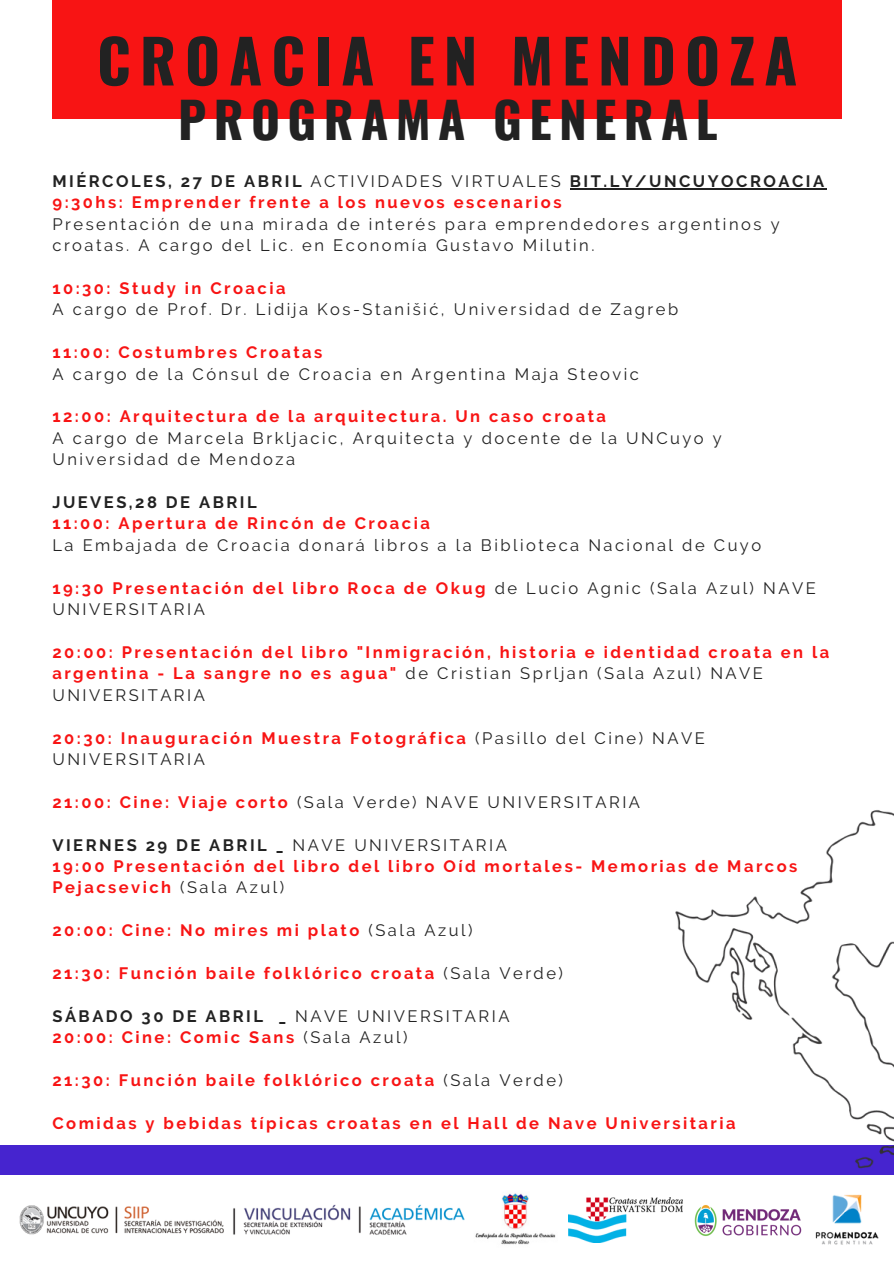
<style>
.page{position:relative;width:894px;height:1264px;background:#fff}
.page>*{position:absolute;margin:0;border:0;box-sizing:border-box;transform-origin:0 0}
.t1{font:700 60px "Oswald";letter-spacing:.15em;color:#222}
.t2{font:700 49.5px "Oswald";letter-spacing:.15em;color:#222}
.t3{font:700 16.5px/21.5px "Raleway";letter-spacing:.15em;color:#f81414}
.t4{font:16.5px/21.5px "Raleway";letter-spacing:.15em;color:#222}
.t5{font:700 16.5px "Raleway";letter-spacing:.15em;color:#222}
.s1{font-weight:400}
.s2{font-weight:700;color:#f81414}
.s3{font-weight:400;color:#222}
.s4{font-weight:700}
</style>
<div class="page">
<div style="left:52px;top:0;width:790px;height:119px;background:#f81414"></div>
<div style="left:0;top:1145px;width:893px;height:29px;background:#4624cf"></div>
<hr style="left:569px;top:188px;width:257px;height:1px;background:#222">
<img style="left:659px;top:810px;width:234px;height:422px">
<img style="left:19px;top:1204px;width:446px;height:31px">
<img style="left:475px;top:1193px;width:81px;height:52px">
<img style="left:568px;top:1197px;width:114px;height:45px">
<img style="left:812px;top:1190px;width:72px;height:55px">
<img style="left:694px;top:1196px;width:107px;height:40px">
<p class="t1" style="left:97px;top:14px;width:701px">CROACIA EN MENDOZA</p>
<p class="t2" style="left:178px;top:80px;width:541px">PROGRAMA GENERAL</p>
<p class="t5" style="left:52px;top:171px;width:773px">MIÉRCOLES, 27 DE ABRIL <span class="s1">ACTIVIDADES VIRTUALES</span> BIT.LY/UNCUYOCROACIA</p>
<p class="t3" style="left:52px;top:192px;width:510px">9:30hs: Emprender frente a los nuevos escenarios</p>
<p class="t4" style="left:52px;top:213px;width:728px">Presentación de una mirada de interés para emprendedores argentinos y croatas. A cargo del Lic. en Economía Gustavo Milutin.</p>
<p class="t3" style="left:52px;top:277px;width:234px">10:30: Study in Croacia</p>
<p class="t4" style="left:52px;top:299px;width:627px">A cargo de Prof. Dr. Lidija Kos-Stanišić, Universidad de Zagreb</p>
<p class="t3" style="left:52px;top:342px;width:271px">11:00: Costumbres Croatas</p>
<p class="t4" style="left:52px;top:363px;width:588px">A cargo de la Cónsul de Croacia en Argentina Maja Steovic</p>
<p class="t3" style="left:52px;top:406px;width:555px">12:00: Arquitectura de la arquitectura. Un caso croata</p>
<p class="t4" style="left:52px;top:427px;width:670px">A cargo de Marcela Brkljacic, Arquitecta y docente de la UNCuyo y<br>Universidad de Mendoza</p>
<p class="t5" style="left:52px;top:492px;width:206px">JUEVES,28 DE ABRIL</p>
<p class="t3" style="left:52px;top:513px;width:379px">11:00: Apertura de Rincón de Croacia</p>
<p class="t4" style="left:52px;top:534px;width:710px">La Embajada de Croacia donará libros a la Biblioteca Nacional de Cuyo</p>
<p class="t4" style="left:52px;top:577px;width:764px"><span class="s2">19:30 Presentación del libro Roca de Okug</span> de Lucio Agnic (Sala Azul) NAVE<br>UNIVERSITARIA</p>
<p class="t3" style="left:52px;top:641px;width:778px">20:00: Presentación del libro "Inmigración, historia e identidad croata en la argentina - La sangre no es agua" <span class="s3">de Cristian Sprljan (Sala Azul) NAVE<br>UNIVERSITARIA</span></p>
<p class="t3" style="left:52px;top:727px;width:653px">20:30: Inauguración Muestra Fotográfica <span class="s3">(Pasillo del Cine) NAVE<br>UNIVERSITARIA</span></p>
<p class="t4" style="left:52px;top:791px;width:589px"><span class="s2">21:00: Cine: Viaje corto</span> (Sala Verde) NAVE UNIVERSITARIA</p>
<p class="t5" style="left:52px;top:835px;width:456px">VIERNES 29 DE ABRIL _ <span class="s1">NAVE UNIVERSITARIA</span></p>
<p class="t3" style="left:52px;top:855px;width:746px">19:00 Presentación del libro del libro Oíd mortales- Memorias de Marcos<br>Pejacsevich <span class="s3">(Sala Azul)</span></p>
<p class="t3" style="left:52px;top:919px;width:421px">20:00: Cine: No mires mi plato <span class="s3">(Sala Azul)</span></p>
<p class="t3" style="left:52px;top:962px;width:512px">21:30: Función baile folklórico croata <span class="s3">(Sala Verde)</span></p>
<p class="t4" style="left:52px;top:1005px;width:458px"><span class="s4">SÁBADO 30 DE ABRIL _</span> NAVE UNIVERSITARIA</p>
<p class="t3" style="left:52px;top:1026px;width:356px">20:00: Cine: Comic Sans <span class="s3">(Sala Azul)</span></p>
<p class="t3" style="left:52px;top:1069px;width:512px">21:30: Función baile folklórico croata <span class="s3">(Sala Verde)</span></p>
<p class="t3" style="left:52px;top:1112px;width:684px">Comidas y bebidas típicas croatas en el Hall de Nave Universitaria</p>
</div>
